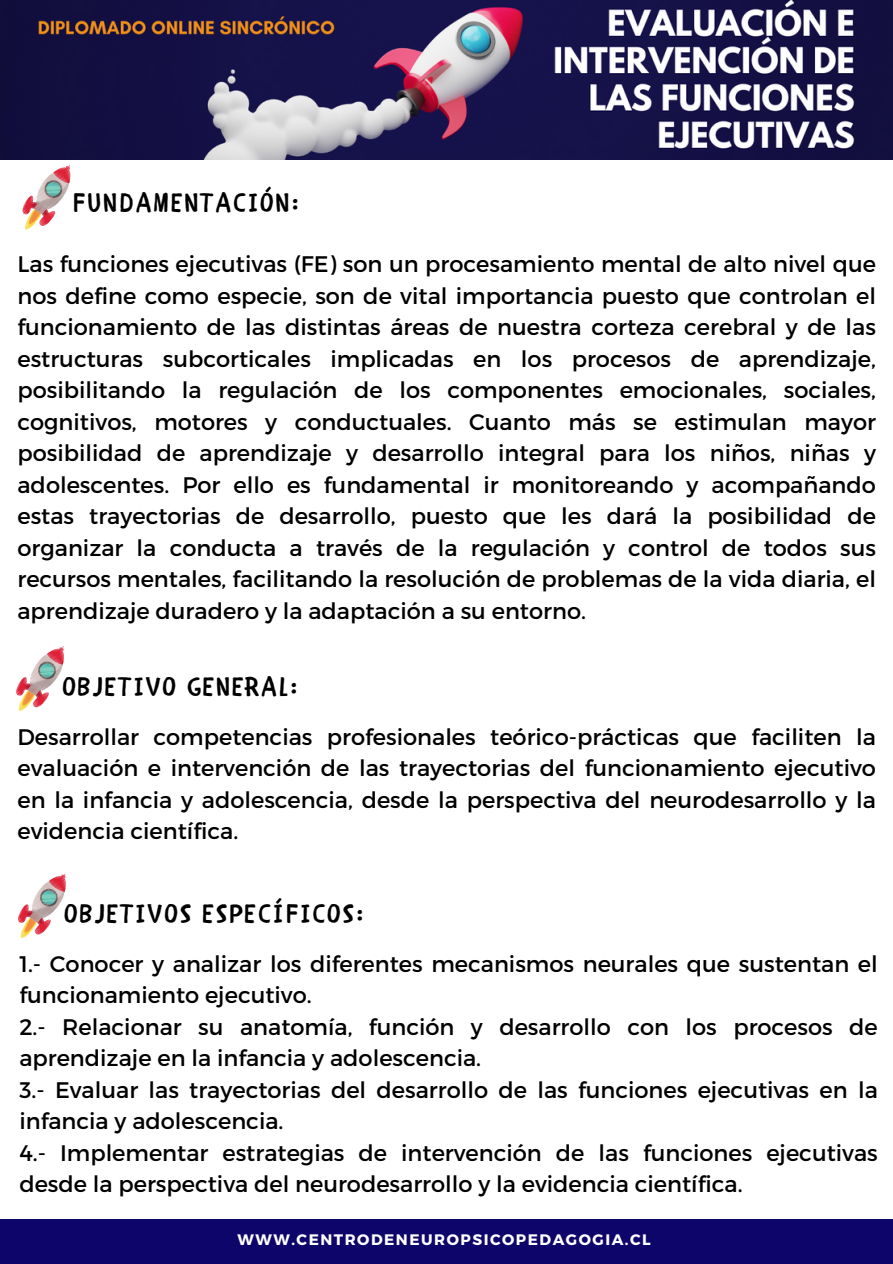
<style>
.page{position:relative;width:893px;height:1264px;background:#fff}
.page>*{position:absolute;margin:0;border:0;box-sizing:border-box;transform-origin:0 0}
.t1{font:26.85px "CHILDRENONE";letter-spacing:.1em;color:#000}
.t2{font:22.5px/31.5px "Montserrat";color:#000;text-align:justify}
.t3{font:700 15.15px "Montserrat";letter-spacing:.1em;color:#fff}
</style>
<div class="page">
<div style="left:0;top:1219px;width:892px;height:44px;background:#0e056b"></div>
<svg style="left:22px;top:165px;width:49px;height:65px"></svg>
<img style="left:0;top:0;width:892px;height:160px">
<svg style="left:16px;top:646px;width:48px;height:65px"></svg>
<svg style="left:18px;top:873px;width:48px;height:65px"></svg>
<p class="t1" style="left:72px;top:179px;width:227px">FUNDAMENTACIÓN:</p>
<p class="t2" style="left:17px;top:247px;width:859px">Las funciones ejecutivas (FE) son un procesamiento mental de alto nivel que nos define como especie, son de vital importancia puesto que controlan el funcionamiento de las distintas áreas de nuestra corteza cerebral y de las estructuras subcorticales implicadas en los procesos de aprendizaje, posibilitando la regulación de los componentes emocionales, sociales, cognitivos, motores y conductuales. Cuanto más se estimulan mayor posibilidad de aprendizaje y desarrollo integral para los niños, niñas y adolescentes. Por ello es fundamental ir monitoreando y acompañando estas trayectorias de desarrollo, puesto que les dará la posibilidad de organizar la conducta a través de la regulación y control de todos sus recursos mentales, facilitando la resolución de problemas de la vida diaria, el aprendizaje duradero y la adaptación a su entorno.</p>
<p class="t1" style="left:63px;top:662px;width:236px">OBJETIVO GENERAL:</p>
<h1 class="t2" style="left:17px;top:719px;width:859px">Desarrollar competencias profesionales teórico-prácticas que faciliten la evaluación e intervención de las trayectorias del funcionamiento ejecutivo en la infancia y adolescencia, desde la perspectiva del neurodesarrollo y la evidencia científica.</h1>
<h2 class="t1" style="left:65px;top:890px;width:300px">OBJETIVOS ESPECÍFICOS:</h2>
<p class="t2" style="left:19px;top:946px;width:859px;text-align:left">1.- Conocer y analizar los diferentes mecanismos neurales que sustentan el funcionamiento ejecutivo.<br>2.- Relacionar su anatomía, función y desarrollo con los procesos de aprendizaje en la infancia y adolescencia.<br>3.- Evaluar las trayectorias del desarrollo de las funciones ejecutivas en la infancia y adolescencia.<br>4.- Implementar estrategias de intervención de las funciones ejecutivas desde la perspectiva del neurodesarrollo y la evidencia científica.</p>
<h2 class="t3" style="left:237px;top:1229px;width:414px">WWW.CENTRODENEUROPSICOPEDAGOGIA.CL</h2>
</div>
